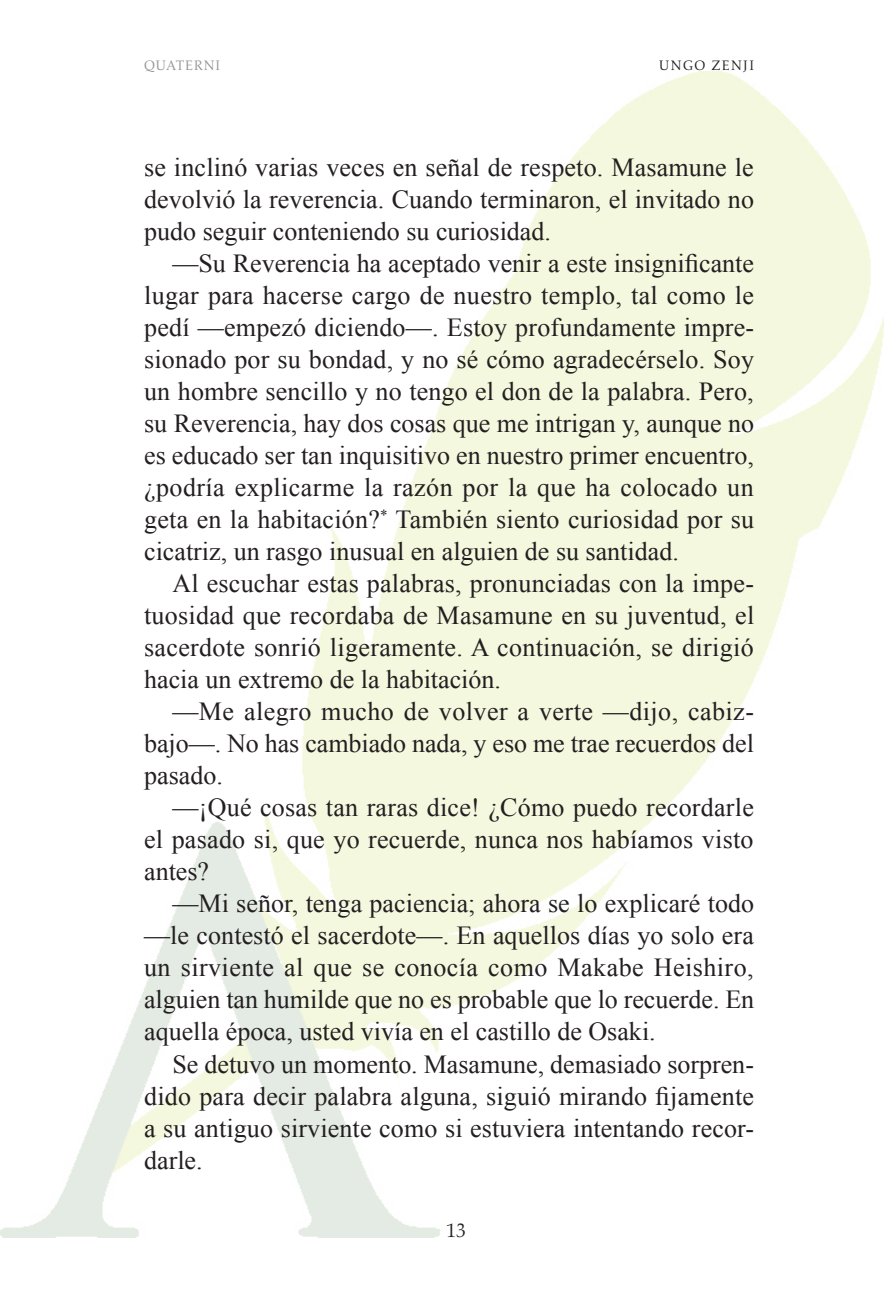
<style>
.page{position:relative;width:884px;height:1309px;background:#fff}
.page>*{position:absolute;margin:0;border:0;box-sizing:border-box;transform-origin:0 0}
.texto_yo{font:26px/32px "Times New Roman";color:#231f20;text-align:justify}
.t1{font:20px "Aldus LT Std";color:#231f20}
.t2{font:14px "Aldus LT Std";letter-spacing:.1em;color:#231f20}
.t3{font:14px "Aldus LT Std";letter-spacing:.05em;color:#939598}
</style>
<div class="page">
<img style="left:0;top:71px;width:883px;height:1166px">
<p class="t3" style="left:144px;top:57px;width:77px">QUATERNI</p>
<p class="t2" style="left:659px;top:57px;width:96px">UNGO ZENJI</p>
<p class="texto_yo" style="left:144px;top:151px;width:611px">se inclinó varias veces en señal de respeto. Masamune le devolvió la reverencia. Cuando terminaron, el invitado no pudo seguir conteniendo su curiosidad.</p>
<p class="texto_yo" style="left:144px;top:247px;width:611px;text-indent:28px">—Su Reverencia ha aceptado venir a este insignificante lugar para hacerse cargo de nuestro templo, tal como le pedí —empezó diciendo—. Estoy profundamente impre&shy;sionado por su bondad, y no sé cómo agradecérselo. Soy un hombre sencillo y no tengo el don de la palabra. Pero, su Reverencia, hay dos cosas que me intrigan y, aunque no es educado ser tan inquisitivo en nuestro primer encuentro, ¿podría explicarme la razón por la que ha colocado un geta en la habitación?<sup>*</sup> También siento curiosidad por su cicatriz, un rasgo inusual en alguien de su santidad.</p>
<p class="texto_yo" style="left:144px;top:567px;width:611px;text-indent:28px">Al escuchar estas palabras, pronunciadas con la impe&shy;tuosidad que recordaba de Masamune en su juventud, el sacerdote sonrió ligeramente. A continuación, se dirigió hacia un extremo de la habitación.</p>
<p class="texto_yo" style="left:144px;top:695px;width:611px;text-indent:28px">—Me alegro mucho de volver a verte —dijo, cabiz&shy;bajo—. No has cambiado nada, y eso me trae recuerdos del pasado.</p>
<p class="texto_yo" style="left:144px;top:791px;width:611px;text-indent:28px">—¡Qué cosas tan raras dice! ¿Cómo puedo recordarle el pasado si, que yo recuerde, nunca nos habíamos visto antes?</p>
<p class="texto_yo" style="left:144px;top:887px;width:611px;text-indent:28px">—Mi señor, tenga paciencia; ahora se lo explicaré todo —le contestó el sacerdote—. En aquellos días yo solo era un sirviente al que se conocía como Makabe Heishiro, alguien tan humilde que no es probable que lo recuerde. En aquella época, usted vivía en el castillo de Osaki.</p>
<p class="texto_yo" style="left:144px;top:1047px;width:611px;text-indent:28px">Se detuvo un momento. Masamune, demasiado sorpren&shy;dido para decir palabra alguna, siguió mirando fijamente a su antiguo sirviente como si estuviera intentando recor&shy;darle.</p>
<p class="t1" style="left:446px;top:1219px;width:21px">13</p>
</div>
